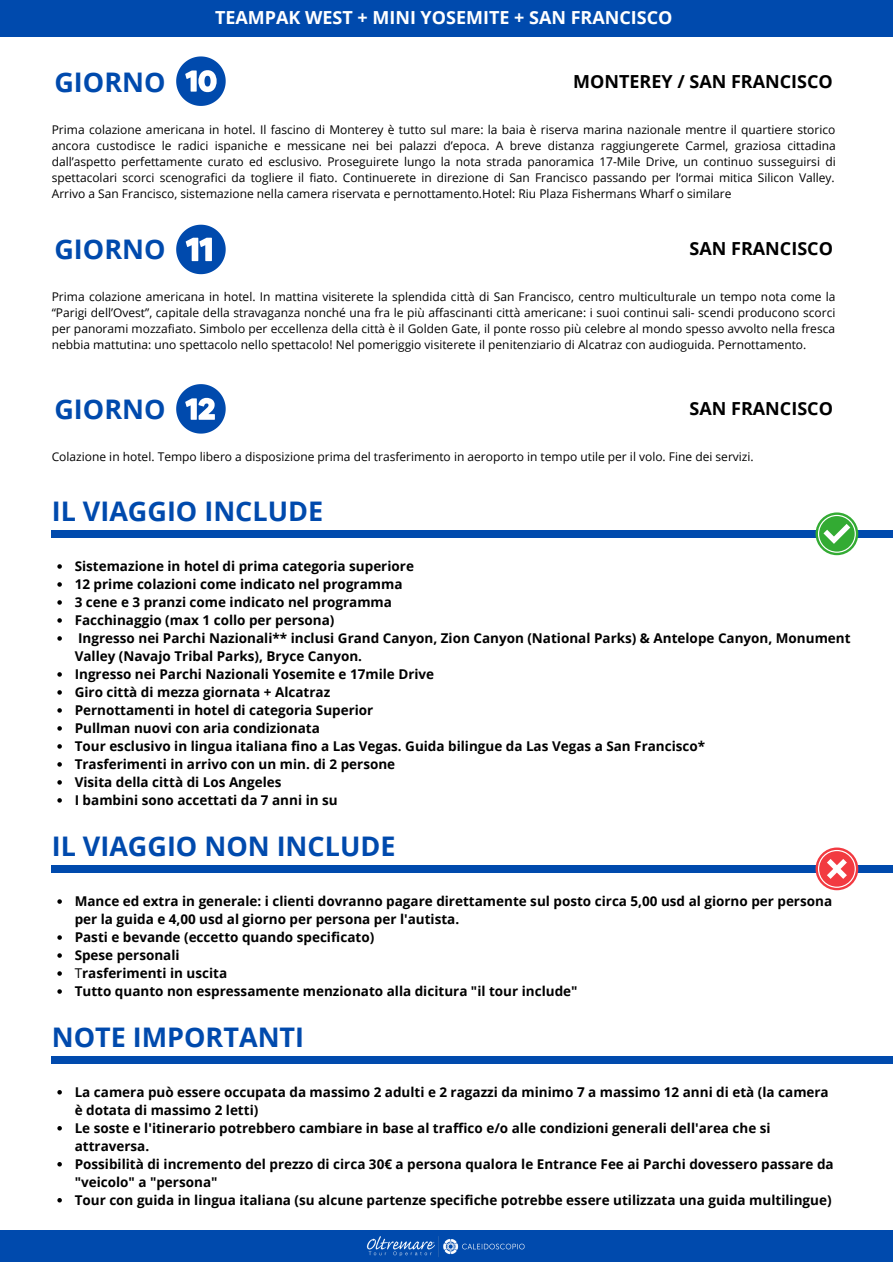
<style>
.page{position:relative;width:893px;height:1264px;background:#fff}
.page>*{position:absolute;margin:0;border:0;box-sizing:border-box;transform-origin:0 0}
.t1{font:700 27px "Open Sans";color:#004aad}
.t2{font:700 18px "Open Sans";color:#000}
.t3{font:700 18px "Open Sans";color:#fff}
.t4{font:700 13.5px/18px "Open Sans";color:#000}
.t5{font:12px/16px "Open Sans";color:#000;text-align:justify}
.s1{font-weight:400}
</style>
<div class="page">
<div style="left:52px;top:530px;width:840px;height:7px;background:#004aad"></div>
<div style="left:52px;top:865px;width:840px;height:7px;background:#004aad"></div>
<div style="left:52px;top:1056px;width:840px;height:7px;background:#004aad"></div>
<svg style="left:815px;top:512px;width:43px;height:43px"></svg>
<svg style="left:817px;top:515px;width:38px;height:38px"></svg>
<svg style="left:815px;top:847px;width:43px;height:43px"></svg>
<svg style="left:817px;top:850px;width:38px;height:37px"></svg>
<div style="left:0;top:1230px;width:892px;height:31px;background:#004aad"></div>
<img style="left:366px;top:1236px;width:159px;height:21px">
<div style="left:0;top:0;width:892px;height:37px;background:#004aad"></div>
<svg style="left:176px;top:56px;width:50px;height:50px"></svg>
<svg style="left:176px;top:225px;width:50px;height:49px"></svg>
<svg style="left:176px;top:384px;width:50px;height:49px"></svg>
<svg style="left:57px;top:564px;width:5px;height:4px"></svg>
<svg style="left:57px;top:582px;width:5px;height:4px"></svg>
<svg style="left:57px;top:600px;width:5px;height:4px"></svg>
<svg style="left:57px;top:618px;width:5px;height:4px"></svg>
<svg style="left:57px;top:636px;width:5px;height:4px"></svg>
<svg style="left:57px;top:672px;width:5px;height:4px"></svg>
<svg style="left:57px;top:690px;width:5px;height:4px"></svg>
<svg style="left:57px;top:708px;width:5px;height:4px"></svg>
<svg style="left:57px;top:726px;width:5px;height:4px"></svg>
<svg style="left:57px;top:744px;width:5px;height:4px"></svg>
<svg style="left:57px;top:762px;width:5px;height:4px"></svg>
<svg style="left:57px;top:780px;width:5px;height:4px"></svg>
<svg style="left:57px;top:798px;width:5px;height:4px"></svg>
<svg style="left:57px;top:899px;width:5px;height:4px"></svg>
<svg style="left:57px;top:935px;width:5px;height:4px"></svg>
<svg style="left:57px;top:953px;width:5px;height:4px"></svg>
<svg style="left:57px;top:971px;width:5px;height:4px"></svg>
<svg style="left:57px;top:989px;width:5px;height:4px"></svg>
<svg style="left:57px;top:1090px;width:5px;height:4px"></svg>
<svg style="left:57px;top:1126px;width:5px;height:4px"></svg>
<svg style="left:57px;top:1162px;width:5px;height:4px"></svg>
<svg style="left:57px;top:1198px;width:5px;height:4px"></svg>
<p class="t1" style="left:54px;top:63px;width:113px">GIORNO</p>
<p class="t3" style="left:215px;top:5px;width:459px">TEAMPAK WEST + MINI YOSEMITE + SAN FRANCISCO</p>
<p class="t2" style="left:573px;top:68px;width:261px">MONTEREY / SAN FRANCISCO</p>
<p class="t5" style="left:52px;top:121px;width:785px">Prima colazione americana in hotel. Il fascino di Monterey è tutto sul mare: la baia è riserva marina nazionale mentre il quartiere storico ancora custodisce le radici ispaniche e messicane nei bei palazzi d’epoca. A breve distanza raggiungerete Carmel, graziosa cittadina dall’aspetto perfettamente curato ed esclusivo. Proseguirete lungo la nota strada panoramica 17-Mile Drive, un continuo susseguirsi di spettacolari scorci scenografici da togliere il fiato. Continuerete in direzione di San Francisco passando per l‘ormai mitica Silicon Valley.<br>Arrivo a San Francisco, sistemazione nella camera riservata e pernottamento.Hotel: Riu Plaza Fishermans Wharf o similare</p>
<p class="t1" style="left:54px;top:230px;width:113px">GIORNO</p>
<p class="t2" style="left:689px;top:235px;width:145px">SAN FRANCISCO</p>
<p class="t5" style="left:52px;top:288px;width:785px">Prima colazione americana in hotel. In mattina visiterete la splendida città di San Francisco, centro multiculturale un tempo nota come la “Parigi dell’Ovest”, capitale della stravaganza nonché una fra le più affascinanti città americane: i suoi continui sali- scendi producono scorci per panorami mozzafiato. Simbolo per eccellenza della città è il Golden Gate, il ponte rosso più celebre al mondo spesso avvolto nella fresca nebbia mattutina: uno spettacolo nello spettacolo! Nel pomeriggio visiterete il penitenziario di Alcatraz con audioguida. Pernottamento.</p>
<p class="t1" style="left:54px;top:390px;width:113px">GIORNO</p>
<p class="t2" style="left:689px;top:396px;width:145px">SAN FRANCISCO</p>
<p class="t5" style="left:52px;top:448px;width:703px">Colazione in hotel. Tempo libero a disposizione prima del trasferimento in aeroporto in tempo utile per il volo. Fine dei servizi.</p>
<p class="t1" style="left:52px;top:492px;width:273px">IL VIAGGIO INCLUDE</p>
<p class="t4" style="left:75px;top:556px;width:341px">Sistemazione in hotel di prima categoria superiore</p>
<p class="t4" style="left:75px;top:574px;width:329px">12 prime colazioni come indicato nel programma</p>
<p class="t4" style="left:75px;top:592px;width:319px">3 cene e 3 pranzi come indicato nel programma</p>
<p class="t4" style="left:75px;top:610px;width:261px">Facchinaggio (max 1 collo per persona)</p>
<p class="t4" style="left:75px;top:628px;width:777px">Ingresso nei Parchi Nazionali** inclusi Grand Canyon, Zion Canyon (National Parks) &amp; Antelope Canyon, Monument<br>Valley (Navajo Tribal Parks), Bryce Canyon.</p>
<p class="t4" style="left:75px;top:664px;width:361px">Ingresso nei Parchi Nazionali Yosemite e 17mile Drive</p>
<p class="t4" style="left:75px;top:682px;width:257px">Giro città di mezza giornata + Alcatraz</p>
<p class="t4" style="left:75px;top:700px;width:300px">Pernottamenti in hotel di categoria Superior</p>
<p class="t4" style="left:75px;top:718px;width:247px">Pullman nuovi con aria condizionata</p>
<p class="t4" style="left:75px;top:736px;width:632px">Tour esclusivo in lingua italiana fino a Las Vegas. Guida bilingue da Las Vegas a San Francisco*</p>
<p class="t4" style="left:75px;top:754px;width:322px">Trasferimenti in arrivo con un min. di 2 persone</p>
<p class="t4" style="left:75px;top:772px;width:208px">Visita della città di Los Angeles</p>
<p class="t4" style="left:75px;top:790px;width:264px">I bambini sono accettati da 7 anni in su</p>
<p class="t1" style="left:52px;top:827px;width:345px">IL VIAGGIO NON INCLUDE</p>
<p class="t4" style="left:75px;top:891px;width:759px">Mance ed extra in generale: i clienti dovranno pagare direttamente sul posto circa 5,00 usd al giorno per persona per la guida e 4,00 usd al giorno per persona per l'autista.</p>
<p class="t4" style="left:75px;top:927px;width:301px">Pasti e bevande (eccetto quando specificato)</p>
<p class="t4" style="left:75px;top:945px;width:106px">Spese personali</p>
<p class="t4" style="left:75px;top:963px;width:154px"><span class="s1">T</span>rasferimenti in uscita</p>
<p class="t4" style="left:75px;top:981px;width:504px">Tutto quanto non espressamente menzionato alla dicitura "il tour include"</p>
<p class="t1" style="left:52px;top:1017px;width:254px">NOTE IMPORTANTI</p>
<p class="t4" style="left:75px;top:1082px;width:755px">La camera può essere occupata da massimo 2 adulti e 2 ragazzi da minimo 7 a massimo 12 anni di età (la camera è dotata di massimo 2 letti)</p>
<p class="t4" style="left:75px;top:1118px;width:697px">Le soste e l'itinerario potrebbero cambiare in base al traffico e/o alle condizioni generali dell'area che si attraversa.</p>
<p class="t4" style="left:75px;top:1154px;width:760px">Possibilità di incremento del prezzo di circa 30€ a persona qualora le Entrance Fee ai Parchi dovessero passare da "veicolo" a "persona"</p>
<p class="t4" style="left:75px;top:1190px;width:758px">Tour con guida in lingua italiana (su alcune partenze specifiche potrebbe essere utilizzata una guida multilingue)</p>
</div>
